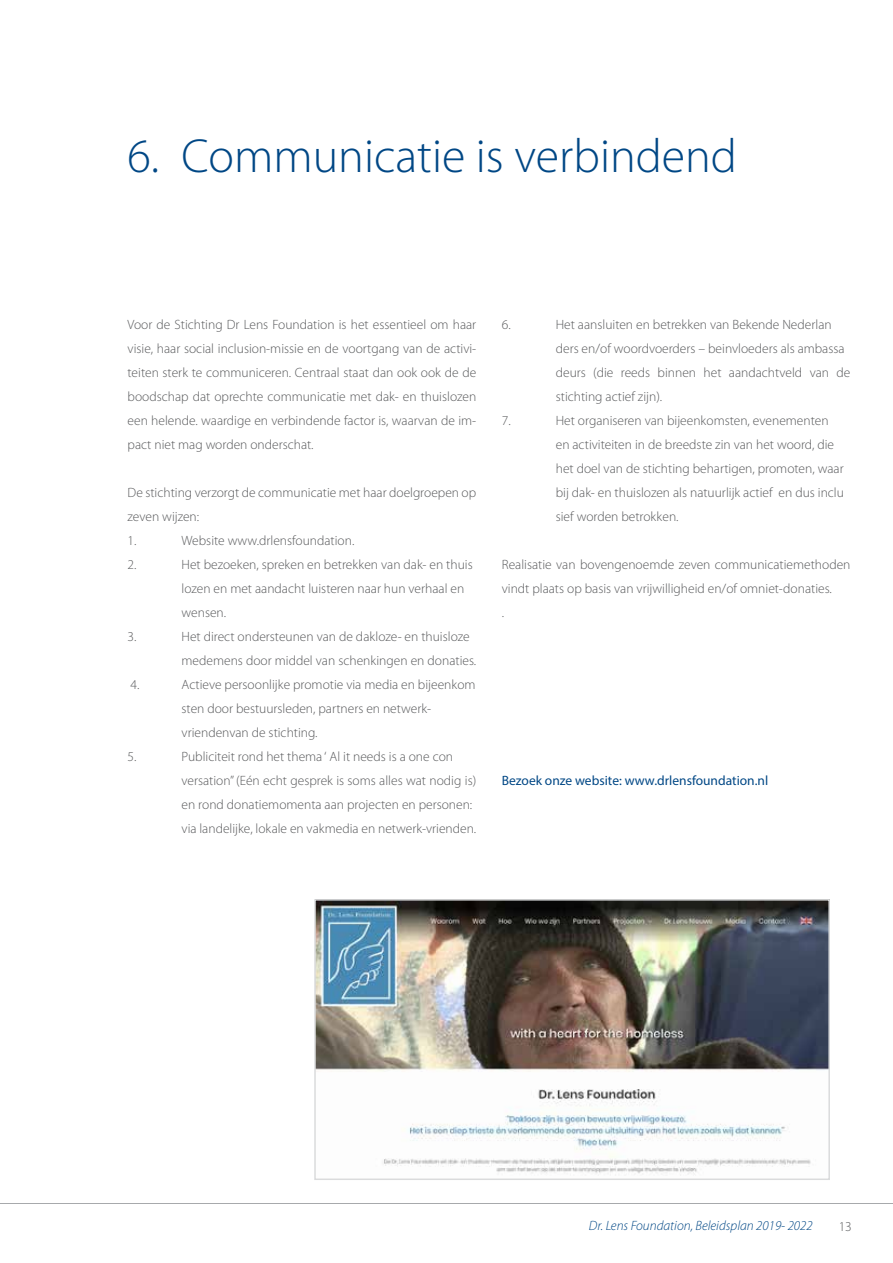
<style>
.page{position:relative;width:893px;height:1263px;background:#fff}
.page>*{position:absolute;margin:0;border:0;box-sizing:border-box;transform-origin:0 0}
.t1{font:300 48px "Myriad Pro";color:#004785}
.t2{font:300 13.5px/24px "Myriad Pro";color:#58595b}
.t3{font:13.5px "Myriad Pro";color:#004785}
.t4{font:italic 300 13.5px "Myriad Pro";color:#004785}
</style>
<div class="page">
<hr style="left:0;top:1203px;width:893px;height:1px;background:#a7a9ac">
<img style="left:317px;top:902px;width:510px;height:274px">
<div style="left:314px;top:899px;width:516px;height:281px;border:2px solid #dadbdc"></div>
<h1 class="t1" style="left:128px;top:130px;width:611px">6. Communicatie is verbindend</h1>
<p class="t2" style="left:128px;top:313px;width:350px;text-align:justify">Voor de Stichting Dr Lens Foundation is het essentieel om haar visie, haar social inclusion-missie en de voortgang van de activi&shy;teiten sterk te communiceren. Centraal staat dan ook ook de de boodschap dat oprechte communicatie met dak- en thuislozen een helende. waardige en verbindende factor is, waarvan de im&shy;pact niet mag worden onderschat.</p>
<p class="t2" style="left:128px;top:481px;width:350px">De stichting verzorgt de communicatie met haar doelgroepen op zeven wijzen:<br>1.</p>
<p class="t2" style="left:182px;top:529px;width:174px">Website www.drlensfoundation.</p>
<p class="t2" style="left:128px;top:553px;width:10px">2.</p>
<p class="t2" style="left:182px;top:553px;width:293px">Het bezoeken, spreken en betrekken van dak- en thuis lozen en met aandacht luisteren naar hun verhaal en wensen.</p>
<p class="t2" style="left:128px;top:625px;width:10px">3.</p>
<p class="t2" style="left:182px;top:625px;width:296px">Het direct ondersteunen van de dakloze- en thuisloze medemens door middel van schenkingen en donaties.</p>
<p class="t2" style="left:131px;top:673px;width:10px">4.</p>
<p class="t2" style="left:182px;top:673px;width:295px">Actieve persoonlijke promotie via media en bijeenkom sten door bestuursleden, partners en netwerk&shy;vriendenvan de stichting.</p>
<p class="t2" style="left:128px;top:745px;width:10px">5.</p>
<p class="t2" style="left:182px;top:745px;width:296px">Publiciteit rond het thema ‘ Al it needs is a one con versation’’ (Eén echt gesprek is soms alles wat nodig is) en rond donatiemomenta aan projecten en personen: via landelijke, lokale en vakmedia en netwerk-vrienden.</p>
<p class="t2" style="left:502px;top:313px;width:10px">6.</p>
<p class="t2" style="left:556px;top:313px;width:296px">Het aansluiten en betrekken van Bekende Nederlan ders en/of woordvoerders – beinvloeders als ambassa deurs (die reeds binnen het aandachtveld van de stichting actief zijn).</p>
<p class="t2" style="left:502px;top:409px;width:10px">7.</p>
<p class="t2" style="left:556px;top:409px;width:290px">Het organiseren van bijeenkomsten, evenementen en activiteiten in de breedste zin van het woord, die het doel van de stichting behartigen, promoten, waar bij dak- en thuislozen als natuurlijk actief en dus inclu sief worden betrokken.</p>
<p class="t2" style="left:502px;top:553px;width:350px">Realisatie van bovengenoemde zeven communicatiemethoden vindt plaats op basis van vrijwilligheid en/of omniet-donaties.<br>.</p>
<p class="t3" style="left:502px;top:772px;width:268px">Bezoek onze website: www.drlensfoundation.nl</p>
<p class="t4" style="left:589px;top:1218px;width:225px">Dr. Lens Foundation, Beleidsplan 2019- 2022</p>
<p class="t2" style="left:839px;top:1214px;width:15px">13</p>
</div>
